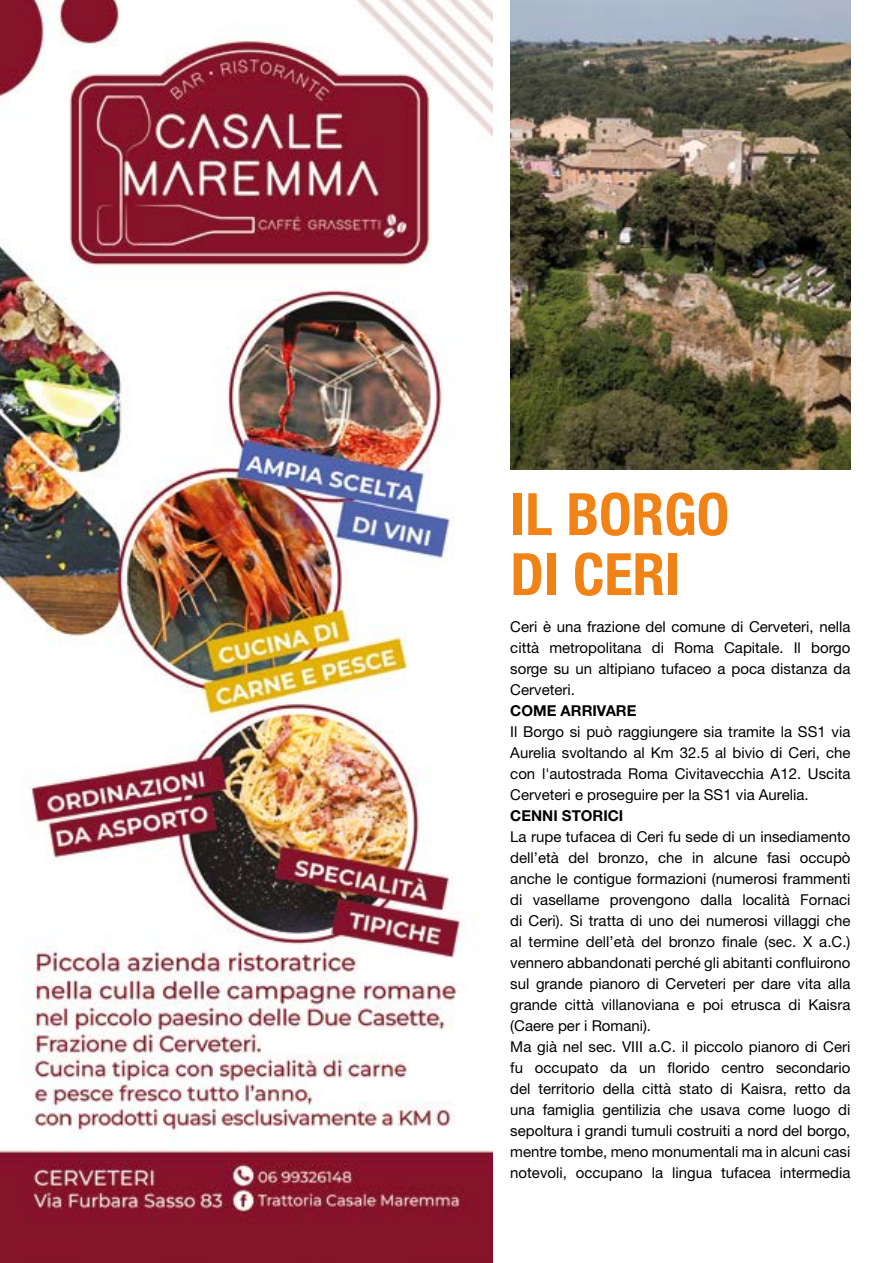
<style>
.page{position:relative;width:893px;height:1263px;background:#fff}
.page>*{position:absolute;margin:0;border:0;box-sizing:border-box;transform-origin:0 0}
.t1{font:700 condensed 58.5px/60px "Helvetica Neue LT Std";color:#f08216}
.t2{font:15px/21px "Helvetica Neue LT Std";color:#000;text-align:justify}
.t3{font:700 15px "Helvetica Neue LT Std";color:#000}
</style>
<div class="page">
<img style="left:0;top:0;width:493px;height:1263px">
<img style="left:510px;top:0;width:340px;height:470px">
<h1 class="t1" style="left:510px;top:483px;width:220px">IL BORGO<br>DI CERI</h1>
<p class="t2" style="left:510px;top:616px;width:342px">Ceri è una frazione del comune di Cerveteri, nella città metropolitana di Roma Capitale. Il borgo sorge su un altipiano tufaceo a poca distanza da Cerveteri.</p>
<p class="t3" style="left:510px;top:701px;width:128px">COME ARRIVARE</p>
<p class="t2" style="left:510px;top:721px;width:342px">Il Borgo si può raggiungere sia tramite la SS1 via Aurelia svoltando al Km 32.5 al bivio di Ceri, che con l'autostrada Roma Civitavecchia A12. Uscita Cerveteri e proseguire per la SS1 via Aurelia.</p>
<p class="t3" style="left:510px;top:806px;width:115px">CENNI STORICI</p>
<p class="t2" style="left:510px;top:826px;width:342px;text-align:left">La rupe tufacea di Ceri fu sede di un insediamento dell’età del bronzo, che in alcune fasi occupò anche le contigue formazioni (numerosi frammenti di vasellame provengono dalla località Fornaci di Ceri). Si tratta di uno dei numerosi villaggi che al termine dell’età del bronzo finale (sec. X a.C.) vennero abbandonati perché gli abitanti confluirono sul grande pianoro di Cerveteri per dare vita alla grande città villanoviana e poi etrusca di Kaisra (Caere per i Romani).<br>Ma già nel sec. VIII a.C. il piccolo pianoro di Ceri fu occupato da un florido centro secondario del territorio della città stato di Kaisra, retto da una famiglia gentilizia che usava come luogo di sepoltura i grandi tumuli costruiti a nord del borgo, mentre tombe, meno monumentali ma in alcuni casi notevoli, occupano la lingua tufacea intermedia</p>
</div>
